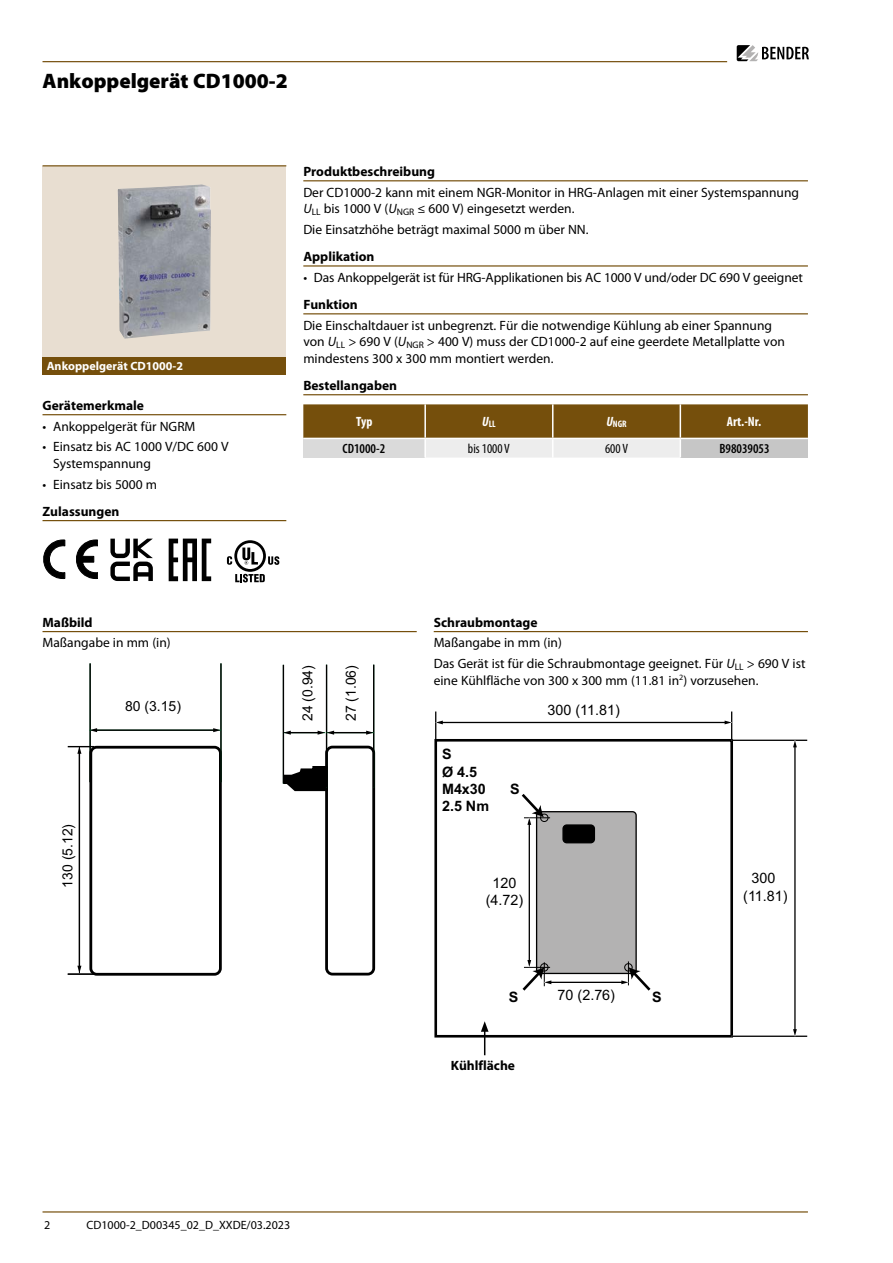
<style>
.page{position:relative;width:893px;height:1263px;background:#fff}
.page>*{position:absolute;margin:0;border:0;box-sizing:border-box;transform-origin:0 0}
.t1{font:900 21px "Myriad Pro";color:#000}
.t2{font:14.4px/17.2px "Arial";color:#000;text-align:center}
.t3{font:700 14.4px/17.2px "Arial";color:#000}
.t4{font:13.95px "Arial";color:#000}
.t5{font:13.5px/16.5px "Myriad Pro";color:#000}
.t6{font:700 13.5px "Myriad Pro";color:#000}
.t7{font:600 condensed 13.5px "Myriad Pro";color:#000}
.t8{font:condensed 13.5px "Myriad Pro";color:#000}
.t9{font:700 condensed 13.5px "Myriad Pro";color:#fff}
.t10{font:12px "Myriad Pro";color:#000}
.t11{font:700 12px "Myriad Pro";color:#fff}
.t12{font:700 condensed 9.45px "Myriad Pro";color:#fff}
.s1{font-style:italic}
.s2{font-style:italic;font-size:13.5px}
</style>
<div class="page">
<hr style="left:43px;top:61px;width:684px;height:1px;background:#754f0c">
<hr style="left:43px;top:1211px;width:765px;height:1px;background:#754f0c">
<svg style="left:737px;top:45px;width:72px;height:16px"></svg>
<div style="left:43px;top:166px;width:243px;height:191px;background:#e8ded1"></div>
<img style="left:118px;top:184px;width:93px;height:155px">
<hr style="left:303px;top:180px;width:505px;height:1px;background:#754f0c">
<hr style="left:303px;top:265px;width:505px;height:2px;background:#754f0c">
<hr style="left:303px;top:313px;width:505px;height:1px;background:#754f0c">
<hr style="left:303px;top:394px;width:505px;height:1px;background:#754f0c">
<svg style="left:303px;top:404px;width:505px;height:54px;background:#9e865d"></svg>
<hr style="left:552px;top:404px;width:1px;height:34px;background:#fff">
<hr style="left:425px;top:438px;width:128px;height:1px;background:#fff">
<hr style="left:553px;top:438px;width:127px;height:1px;background:#fff">
<div style="left:43px;top:357px;width:243px;height:17px;background:#754f0c"></div>
<hr style="left:43px;top:631px;width:374px;height:1px;background:#754f0c">
<hr style="left:434px;top:631px;width:374px;height:1px;background:#754f0c">
<hr style="left:43px;top:165px;width:243px;height:1px;background:#754f0c">
<hr style="left:43px;top:414px;width:243px;height:1px;background:#754f0c">
<hr style="left:43px;top:520px;width:243px;height:1px;background:#754f0c">
<svg style="left:43px;top:539px;width:22px;height:40px"></svg>
<svg style="left:76px;top:539px;width:22px;height:40px"></svg>
<svg style="left:110px;top:539px;width:43px;height:42px"></svg>
<svg style="left:169px;top:539px;width:42px;height:42px"></svg>
<svg style="left:227px;top:556px;width:5px;height:9px"></svg>
<svg style="left:235px;top:574px;width:30px;height:8px"></svg>
<div style="left:234px;top:540px;width:32px;height:32px;border:3px solid #000;border-radius:50%"></div>
<svg style="left:268px;top:556px;width:11px;height:9px"></svg>
<svg style="left:242px;top:547px;width:16px;height:18px"></svg>
<div style="left:325px;top:746px;width:50px;height:229px;border:3px solid #000;border-radius:6px"></div>
<svg style="left:282px;top:765px;width:47px;height:27px"></svg>
<hr style="left:89px;top:663px;width:2px;height:119px;background:#000">
<hr style="left:326px;top:665px;width:1px;height:123px;background:#000">
<hr style="left:373px;top:665px;width:1px;height:123px;background:#000">
<hr style="left:289px;top:732px;width:30px;height:1px;background:#000">
<svg style="left:284px;top:731px;width:7px;height:4px"></svg>
<hr style="left:333px;top:732px;width:35px;height:1px;background:#000">
<svg style="left:318px;top:731px;width:16px;height:4px"></svg>
<svg style="left:366px;top:731px;width:8px;height:4px"></svg>
<hr style="left:68px;top:973px;width:26px;height:2px;background:#000">
<hr style="left:79px;top:752px;width:1px;height:215px;background:#000">
<svg style="left:77px;top:966px;width:4px;height:7px"></svg>
<svg style="left:68px;top:746px;width:25px;height:8px"></svg>
<div style="left:89px;top:746px;width:133px;height:230px;border:3px solid #000;border-radius:6px"></div>
<hr style="left:220px;top:663px;width:2px;height:119px;background:#000">
<hr style="left:283px;top:665px;width:1px;height:118px;background:#000">
<hr style="left:96px;top:729px;width:119px;height:2px;background:#000">
<svg style="left:90px;top:728px;width:7px;height:4px"></svg>
<svg style="left:213px;top:728px;width:8px;height:4px"></svg>
<div style="left:434px;top:739px;width:299px;height:298px;border:3px solid #000"></div>
<hr style="left:435px;top:711px;width:1px;height:32px;background:#000">
<hr style="left:731px;top:711px;width:1px;height:32px;background:#000">
<hr style="left:441px;top:722px;width:285px;height:1px;background:#000">
<svg style="left:436px;top:721px;width:7px;height:3px"></svg>
<svg style="left:725px;top:721px;width:7px;height:3px"></svg>
<hr style="left:732px;top:740px;width:75px;height:1px;background:#000">
<hr style="left:732px;top:1035px;width:75px;height:2px;background:#000">
<hr style="left:794px;top:746px;width:2px;height:284px;background:#000">
<svg style="left:793px;top:740px;width:4px;height:7px"></svg>
<svg style="left:793px;top:1029px;width:4px;height:7px"></svg>
<svg style="left:521px;top:794px;width:130px;height:197px"></svg>
<svg style="left:481px;top:1021px;width:8px;height:34px"></svg>
<h1 class="t1" style="left:43px;top:69px;width:247px">Ankoppelgerät CD1000-2</h1>
<p class="t11" style="left:47px;top:359px;width:138px">Ankoppelgerät CD1000-2</p>
<p class="t6" style="left:43px;top:398px;width:103px">Gerätemerkmale</p>
<p class="t5" style="left:43px;top:418px;width:154px">• Ankoppelgerät für NGRM</p>
<p class="t5" style="left:53px;top:439px;width:177px;text-indent:-11px">• Einsatz bis AC 1000 V/DC 600 V<br>Systemspannung</p>
<p class="t5" style="left:43px;top:476px;width:116px">• Einsatz bis 5000 m</p>
<p class="t6" style="left:43px;top:504px;width:78px">Zulassungen</p>
<p class="t6" style="left:303px;top:164px;width:133px">Produktbeschreibung</p>
<p class="t5" style="left:303px;top:184px;width:497px">Der CD1000-2 kann mit einem NGR-Monitor in HRG-Anlagen mit einer Systemspannung<br><span class="s1">U</span><sub>LL</sub> bis 1000 V (<span class="s1">U</span><sub>NGR</sub> ≤ 600 V) eingesetzt werden.</p>
<p class="t5" style="left:303px;top:221px;width:287px">Die Einsatzhöhe beträgt maximal 5000 m über NN.</p>
<p class="t6" style="left:303px;top:249px;width:73px">Applikation</p>
<p class="t5" style="left:303px;top:269px;width:501px">• Das Ankoppelgerät ist für HRG-Applikationen bis AC 1000 V und/oder DC 690 V geeignet</p>
<p class="t6" style="left:303px;top:297px;width:56px">Funktion</p>
<p class="t5" style="left:303px;top:317px;width:483px">Die Einschaltdauer ist unbegrenzt. Für die notwendige Kühlung ab einer Spannung von <span class="s1">U</span><sub>LL</sub> &gt; 690 V (<span class="s1">U</span><sub>NGR</sub> &gt; 400 V) muss der CD1000-2 auf eine geerdete Metallplatte von mindestens 300 x 300 mm montiert werden.</p>
<p class="t6" style="left:303px;top:378px;width:95px">Bestellangaben</p>
<p class="t9" style="left:356px;top:414px;width:18px">Typ</p>
<p class="t12" style="left:482px;top:419px;width:15px"><span class="s2">U</span>LL</p>
<p class="t12" style="left:606px;top:419px;width:22px"><span class="s2">U</span>NGR</p>
<p class="t9" style="left:727px;top:414px;width:36px">Art.-Nr.</p>
<p class="t7" style="left:343px;top:442px;width:44px">CD1000-2</p>
<p class="t8" style="left:468px;top:442px;width:44px">bis 1000 V</p>
<p class="t8" style="left:605px;top:442px;width:24px">600 V</p>
<p class="t7" style="left:719px;top:442px;width:52px">B98039053</p>
<p class="t6" style="left:43px;top:615px;width:52px">Maßbild</p>
<p class="t5" style="left:43px;top:635px;width:130px">Maßangabe in mm (in)</p>
<p class="t4" style="left:58px;top:887px;width:65px;rotate:-90deg">130 (5.12)</p>
<p class="t4" style="left:125px;top:696px;width:57px">80 (3.15)</p>
<p class="t4" style="left:298px;top:721px;width:57px;rotate:-90deg">24 (0.94)</p>
<p class="t4" style="left:341px;top:721px;width:57px;rotate:-90deg">27 (1.06)</p>
<p class="t6" style="left:434px;top:615px;width:105px">Schraubmontage</p>
<p class="t5" style="left:434px;top:633px;width:373px;line-height:20.7px">Maßangabe in mm (in)<br>Das Gerät ist für die Schraubmontage geeignet. Für <span class="s1">U</span><sub>LL</sub> &gt; 690 V ist</p>
<p class="t5" style="left:434px;top:672px;width:326px">eine Kühlfläche von 300 x 300 mm (11.81 in<sup>2</sup>) vorzusehen.</p>
<p class="t3" style="left:442px;top:746px;width:49px">S<br>Ø 4.5<br>M4x30<br>2.5 Nm</p>
<p class="t3" style="left:510px;top:780px;width:11px">S</p>
<p class="t2" style="left:547px;top:701px;width:74px">300 (11.81)</p>
<p class="t2" style="left:486px;top:874px;width:39px">120 (4.72)</p>
<p class="t2" style="left:558px;top:986px;width:59px">70 (2.76)</p>
<p class="t3" style="left:509px;top:988px;width:11px">S</p>
<p class="t3" style="left:652px;top:989px;width:11px">S</p>
<p class="t6" style="left:451px;top:1058px;width:66px">Kühlfläche</p>
<p class="t2" style="left:743px;top:870px;width:46px">300 (11.81)</p>
<p class="t10" style="left:44px;top:1218px;width:8px">2</p>
<p class="t10" style="left:87px;top:1218px;width:205px">CD1000-2_D00345_02_D_XXDE/03.2023</p>
</div>
